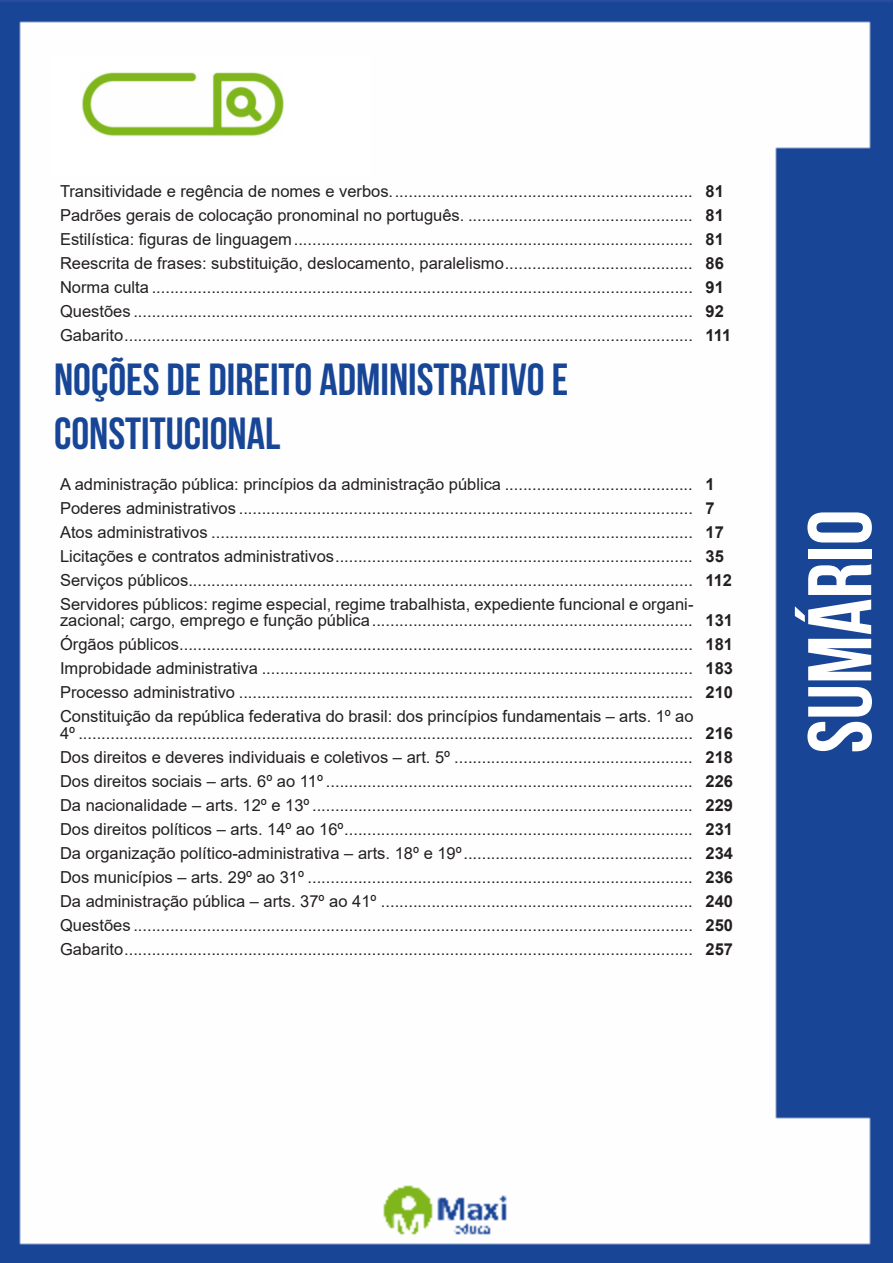
<style>
.page{position:relative;width:893px;height:1263px;background:#fff}
.page>*{position:absolute;margin:0;border:0;box-sizing:border-box;transform-origin:0 0}
.t1{font:700 90px "Bebas Neue";color:#fff}
.t2{font:700 45px "Bebas Neue";color:#184696}
.ALTERNATIVAS{font:16.5px/16.5px "Arial";color:#231f20}
.INDICE{font:700 16.5px "Arial";color:#231f20}
</style>
<div class="page">
<img style="left:0;top:0;width:893px;height:1263px">
<div style="left:53px;top:55px;width:317px;height:121px;background:#fff"></div>
<img style="left:82px;top:72px;width:201px;height:64px">
<p class="ALTERNATIVAS" style="left:60px;top:182px;width:634px">Transitividade e regência de nomes e verbos..................................................................</p>
<p class="INDICE" style="left:705px;top:179px;width:20px">81</p>
<p class="ALTERNATIVAS" style="left:60px;top:206px;width:634px">Padrões gerais de colocação pronominal no português. .................................................</p>
<p class="INDICE" style="left:705px;top:203px;width:20px">81</p>
<p class="ALTERNATIVAS" style="left:60px;top:230px;width:634px">Estilística: figuras de linguagem.......................................................................................</p>
<p class="INDICE" style="left:705px;top:227px;width:20px">81</p>
<p class="ALTERNATIVAS" style="left:60px;top:254px;width:634px">Reescrita de frases: substituição, deslocamento, paralelismo.........................................</p>
<p class="INDICE" style="left:705px;top:251px;width:20px">86</p>
<p class="ALTERNATIVAS" style="left:60px;top:278px;width:634px">Norma culta ......................................................................................................................</p>
<p class="INDICE" style="left:705px;top:275px;width:20px">91</p>
<p class="ALTERNATIVAS" style="left:60px;top:303px;width:634px">Questões ..........................................................................................................................</p>
<p class="INDICE" style="left:705px;top:299px;width:20px">92</p>
<p class="ALTERNATIVAS" style="left:60px;top:327px;width:634px">Gabarito............................................................................................................................</p>
<p class="INDICE" style="left:705px;top:323px;width:27px">111</p>
<p class="t2" style="left:54px;top:354px;width:516px">NOÇÕES DE DIREITO ADMINISTRATIVO E</p>
<p class="t2" style="left:54px;top:408px;width:228px">CONSTITUCIONAL</p>
<p class="ALTERNATIVAS" style="left:60px;top:476px;width:634px">A administração pública: princípios da administração pública .........................................</p>
<p class="INDICE" style="left:705px;top:472px;width:11px">1</p>
<p class="ALTERNATIVAS" style="left:60px;top:500px;width:634px">Poderes administrativos ...................................................................................................</p>
<p class="INDICE" style="left:705px;top:496px;width:11px">7</p>
<p class="ALTERNATIVAS" style="left:60px;top:524px;width:634px">Atos administrativos .........................................................................................................</p>
<p class="INDICE" style="left:705px;top:520px;width:20px">17</p>
<p class="ALTERNATIVAS" style="left:60px;top:548px;width:634px">Licitações e contratos administrativos..............................................................................</p>
<p class="INDICE" style="left:705px;top:544px;width:20px">35</p>
<p class="ALTERNATIVAS" style="left:60px;top:572px;width:634px">Serviços públicos..............................................................................................................</p>
<p class="INDICE" style="left:705px;top:568px;width:28px">112</p>
<p class="ALTERNATIVAS" style="left:60px;top:596px;width:635px">Servidores públicos: regime especial, regime trabalhista, expediente funcional e organi&shy;zacional; cargo, emprego e função pública......................................................................</p>
<p class="INDICE" style="left:705px;top:609px;width:29px">131</p>
<p class="ALTERNATIVAS" style="left:60px;top:636px;width:634px">Órgãos públicos................................................................................................................</p>
<p class="INDICE" style="left:705px;top:633px;width:29px">181</p>
<p class="ALTERNATIVAS" style="left:60px;top:660px;width:634px">Improbidade administrativa ..............................................................................................</p>
<p class="INDICE" style="left:705px;top:657px;width:29px">183</p>
<p class="ALTERNATIVAS" style="left:60px;top:684px;width:634px">Processo administrativo ...................................................................................................</p>
<p class="INDICE" style="left:705px;top:681px;width:29px">210</p>
<p class="ALTERNATIVAS" style="left:60px;top:708px;width:635px">Constituição da república federativa do brasil: dos princípios fundamentais – arts. 1º ao<br>4º ......................................................................................................................................</p>
<p class="INDICE" style="left:705px;top:721px;width:29px">216</p>
<p class="ALTERNATIVAS" style="left:60px;top:749px;width:634px">Dos direitos e deveres individuais e coletivos – art. 5º ....................................................</p>
<p class="INDICE" style="left:705px;top:745px;width:29px">218</p>
<p class="ALTERNATIVAS" style="left:60px;top:773px;width:634px">Dos direitos sociais – arts. 6º ao 11º ................................................................................</p>
<p class="INDICE" style="left:705px;top:769px;width:29px">226</p>
<p class="ALTERNATIVAS" style="left:60px;top:797px;width:634px">Da nacionalidade – arts. 12º e 13º...................................................................................</p>
<p class="INDICE" style="left:705px;top:793px;width:29px">229</p>
<p class="ALTERNATIVAS" style="left:60px;top:821px;width:634px">Dos direitos políticos – arts. 14º ao 16º............................................................................</p>
<p class="INDICE" style="left:705px;top:817px;width:29px">231</p>
<p class="ALTERNATIVAS" style="left:60px;top:845px;width:634px">Da organização político-administrativa – arts. 18º e 19º..................................................</p>
<p class="INDICE" style="left:705px;top:841px;width:29px">234</p>
<p class="ALTERNATIVAS" style="left:60px;top:869px;width:634px">Dos municípios – arts. 29º ao 31º ....................................................................................</p>
<p class="INDICE" style="left:705px;top:865px;width:29px">236</p>
<p class="ALTERNATIVAS" style="left:60px;top:893px;width:634px">Da administração pública – arts. 37º ao 41º ....................................................................</p>
<p class="INDICE" style="left:705px;top:889px;width:29px">240</p>
<p class="ALTERNATIVAS" style="left:60px;top:917px;width:634px">Questões ..........................................................................................................................</p>
<p class="INDICE" style="left:705px;top:913px;width:29px">250</p>
<p class="ALTERNATIVAS" style="left:60px;top:941px;width:634px">Gabarito............................................................................................................................</p>
<p class="INDICE" style="left:705px;top:937px;width:29px">257</p>
<h1 class="t1" style="left:791px;top:753px;width:245px;rotate:-90deg">SUMÁRIO</h1>
</div>
